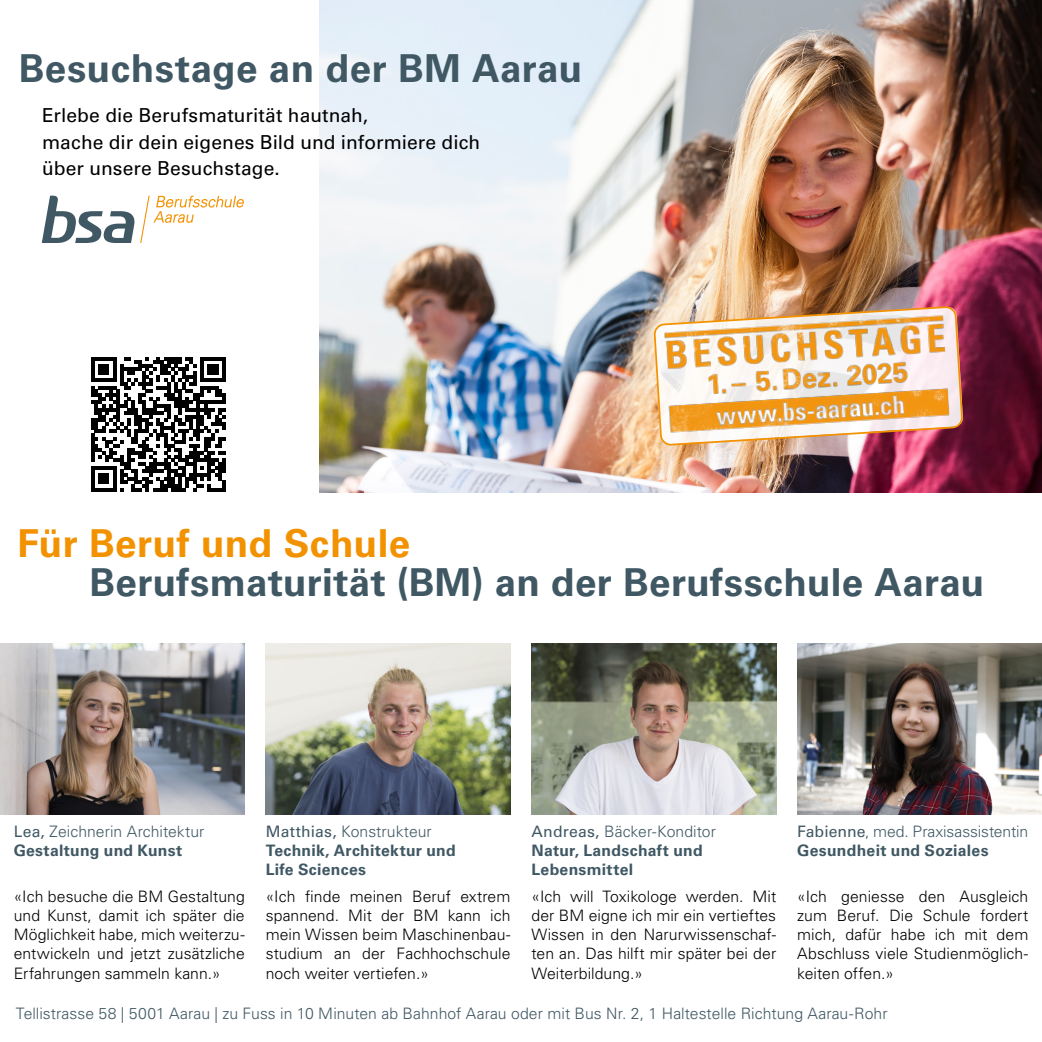
<style>
.page{position:relative;width:1042px;height:1042px;background:#fff}
.page>*{position:absolute;margin:0;border:0;box-sizing:border-box;transform-origin:0 0}
.t1{font:700 38.5px "Univers LT Std";letter-spacing:.01em;color:#405864}
.t2{font:700 38.5px "Univers LT Std";letter-spacing:.01em;color:#f39200}
.t3{font:19.25px/26.2px "Univers LT Std";letter-spacing:.005em;color:#000}
.t4{font:300 15.75px/19.2px "Univers LT Std";letter-spacing:.005em;color:#000;text-align:justify}
.t5{font:300 15.75px/19.2px "Univers LT Std";letter-spacing:.005em;color:#405864}
.t6{font:700 15.75px/19.2px "Univers LT Std";letter-spacing:.02em;color:#405864}
.s1{font-weight:400}
.s2{font-weight:700}
.s3{font-weight:300}
</style>
<div class="page">
<img style="left:319px;top:0;width:723px;height:492px">
<img style="left:266px;top:643px;width:244px;height:172px">
<img style="left:531px;top:643px;width:245px;height:172px">
<img style="left:0;top:643px;width:245px;height:172px">
<img style="left:797px;top:643px;width:245px;height:172px">
<svg style="left:42px;top:196px;width:92px;height:47px"></svg>
<svg style="left:140px;top:196px;width:104px;height:47px"></svg>
<svg style="left:91px;top:357px;width:135px;height:134px"></svg>
<img style="left:653px;top:306px;width:310px;height:139px">
<h1 class="t1" style="left:19px;top:46px;width:565px">Besuchstage an der BM Aarau</h1>
<p class="t3" style="left:42px;top:102px;width:440px">Erlebe die Berufsmaturität hautnah,<br>mache dir dein eigenes Bild und informiere dich über unsere Besuchstage.</p>
<h1 class="t2" style="left:18px;top:520px;width:394px">Für Beruf und Schule</h1>
<h1 class="t1" style="left:89px;top:559px;width:896px">Berufsmaturität (BM) an der Berufsschule Aarau</h1>
<p class="t5" style="left:14px;top:821px;width:192px"><span class="s1">Lea,</span> Zeichnerin Architektur<br><span class="s2">Gestaltung und Kunst</span></p>
<p class="t4" style="left:14px;top:886px;width:233px">«Ich besuche die BM Gestaltung und Kunst, damit ich später die Möglichkeit habe, mich weiterzu&shy;entwickeln und jetzt zusätzliche Erfahrungen sammeln kann.»</p>
<p class="t6" style="left:266px;top:822px;width:192px"><span class="s1">Matthias,</span> <span class="s3">Konstrukteur<br></span>Technik, Architektur und<br>Life Sciences</p>
<p class="t4" style="left:266px;top:886px;width:246px">«Ich finde meinen Beruf extrem spannend. Mit der BM kann ich mein Wissen beim Maschinenbau&shy;studium an der Fachhochschule noch weiter vertiefen.»</p>
<p class="t6" style="left:531px;top:822px;width:186px"><span class="s1">Andreas,</span> <span class="s3">Bäcker-Konditor<br></span>Natur, Landschaft und<br>Lebensmittel</p>
<p class="t4" style="left:531px;top:886px;width:246px">«Ich will Toxikologe werden. Mit der BM eigne ich mir ein vertieftes Wissen in den Narurwissenschaf&shy;ten an. Das hilft mir später bei der Weiterbildung.»</p>
<p class="t5" style="left:797px;top:821px;width:233px"><span class="s1">Fabienne</span>, med. Praxisassistentin<br><span class="s2">Gesundheit und Soziales</span></p>
<p class="t4" style="left:797px;top:886px;width:233px">«Ich geniesse den Ausgleich zum Beruf. Die Schule fordert mich, dafür habe ich mit dem Abschluss viele Studienmöglich&shy;keiten offen.»</p>
<p class="t5" style="left:16px;top:1004px;width:873px">Tellistrasse 58 | 5001 Aarau | zu Fuss in 10 Minuten ab Bahnhof Aarau oder mit Bus Nr. 2, 1 Haltestelle Richtung Aarau-Rohr</p>
</div>
